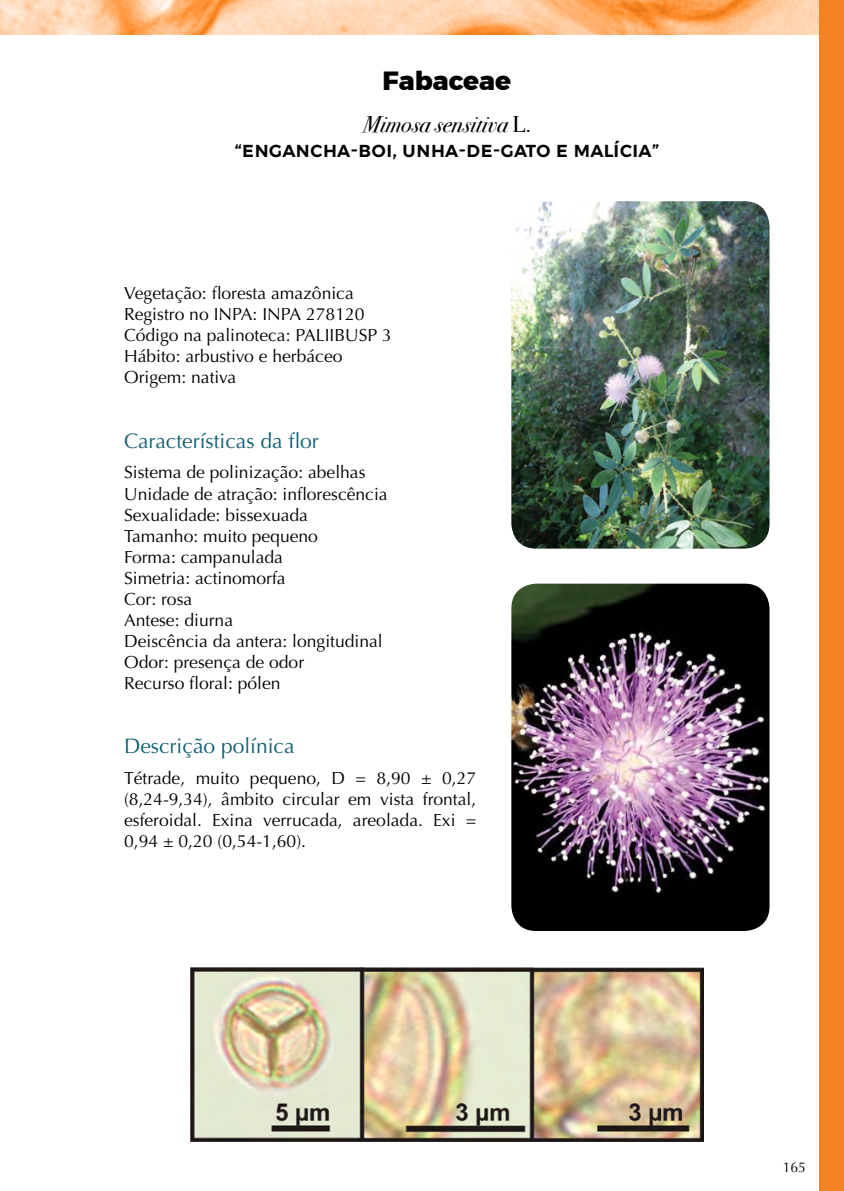
<style>
.page{position:relative;width:844px;height:1191px;background:#fff}
.page>*{position:absolute;margin:0;border:0;box-sizing:border-box;transform-origin:0 0}
.t1{font:800 26.25px "Montserrat";color:#000}
.t2{font:italic 22.75px "Bodoni Svty Two ITCTT";color:#000}
.t3{font:21px "Optima";color:#116072}
.t4{font:500 21px "Montserrat";color:#000}
.t5{font:17.5px/21px "Optima";color:#000}
.t6{font:14px "Optima";color:#000}
.s1{font-style:normal}
</style>
<div class="page">
<svg style="left:0;top:0;width:819px;height:35px;background:#fec390"></svg>
<div style="left:819px;top:0;width:24px;height:1191px;background:#f58220"></div>
<img style="left:190px;top:967px;width:512px;height:174px">
<img style="left:511px;top:201px;width:258px;height:347px">
<img style="left:511px;top:583px;width:258px;height:348px">
<h1 class="t1" style="left:382px;top:59px;width:130px">Fabaceae</h1>
<h2 class="t2" style="left:362px;top:105px;width:170px">Mimosa sensitiva <span class="s1">L.</span></h2>
<p class="t4" style="left:234px;top:133px;width:426px">“ENGANCHA-BOI, UNHA-DE-GATO E MALÍCIA”</p>
<p class="t5" style="left:124px;top:282px;width:269px">Vegetação: floresta amazônica<br>Registro no INPA: INPA 278120<br>Código na palinoteca: PALIIBUSP 3<br>Hábito: arbustivo e herbáceo<br>Origem: nativa</p>
<p class="t3" style="left:124px;top:428px;width:196px">Características da flor</p>
<p class="t5" style="left:124px;top:462px;width:265px">Sistema de polinização: abelhas<br>Unidade de atração: inflorescência<br>Sexualidade: bissexuada<br>Tamanho: muito pequeno<br>Forma: campanulada<br>Simetria: actinomorfa<br>Cor: rosa<br>Antese: diurna<br>Deiscência da antera: longitudinal<br>Odor: presença de odor<br>Recurso floral: pólen</p>
<p class="t3" style="left:124px;top:734px;width:172px">Descrição polínica</p>
<p class="t5" style="left:124px;top:768px;width:353px;text-align:justify">Tétrade, muito pequeno, D = 8,90 ± 0,27 (8,24-9,34), âmbito circular em vista frontal, esferoidal. Exina verrucada, areolada. Exi = 0,94 ± 0,20 (0,54-1,60).</p>
<p class="t6" style="left:782px;top:1158px;width:25px">165</p>
</div>
